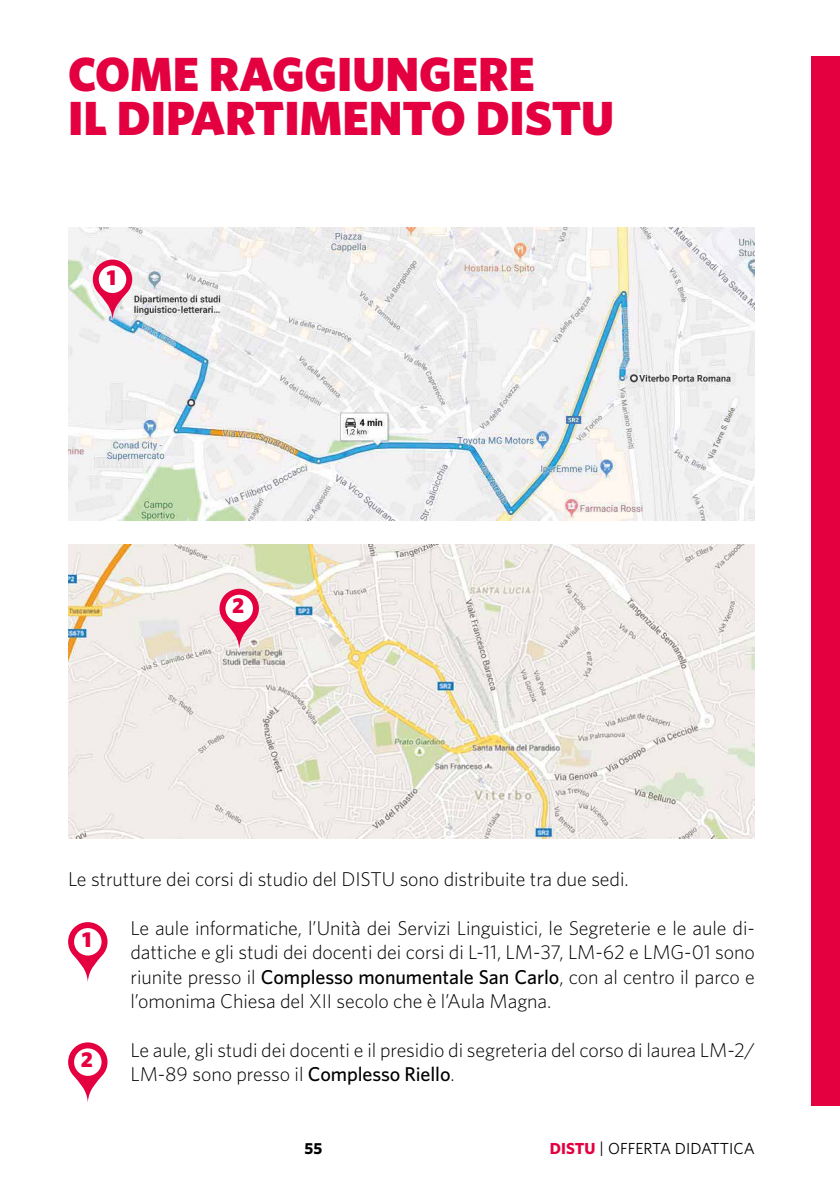
<style>
.page{position:relative;width:840px;height:1191px;background:#fff}
.page>*{position:absolute;margin:0;border:0;box-sizing:border-box;transform-origin:0 0}
.t1{font:900 48px/44px "Whitney";color:#e40040}
.t2{font:900 21.6px "Whitney";color:#e40040}
.t3{font:300 20px/24.4px "Whitney";letter-spacing:-.005em;color:#000;text-align:justify}
.t4{font:16px "Whitney";color:#000}
.t5{font:700 16px "Whitney";color:#000}
.s1{font-weight:500}
.s2{font-weight:700;color:#e40040}
</style>
<div class="page">
<div style="left:811px;top:57px;width:28px;height:1049px;background:#e40040"></div>
<img style="left:68px;top:227px;width:686px;height:293px">
<img style="left:68px;top:544px;width:686px;height:294px">
<svg style="left:219px;top:589px;width:40px;height:59px;background:#ea849e"></svg>
<div style="left:225px;top:595px;width:28px;height:27px;background:#fff;border-radius:50%"></div>
<svg style="left:93px;top:259px;width:39px;height:60px"></svg>
<div style="left:99px;top:265px;width:27px;height:28px;background:#fff;border-radius:50%"></div>
<svg style="left:68px;top:1042px;width:39px;height:60px"></svg>
<div style="left:74px;top:1048px;width:27px;height:27px;background:#fff;border-radius:50%"></div>
<svg style="left:68px;top:922px;width:39px;height:60px"></svg>
<div style="left:74px;top:928px;width:27px;height:27px;background:#fff;border-radius:50%"></div>
<h1 class="t1" style="left:68px;top:51px;width:547px">COME RAGGIUNGERE<br>IL DIPARTIMENTO DISTU</h1>
<p class="t2" style="left:107px;top:264px;width:11px">1</p>
<p class="t2" style="left:232px;top:593px;width:14px">2</p>
<p class="t3" style="left:68px;top:866px;width:561px">Le strutture dei corsi di studio del DISTU sono distribuite tra due sedi.</p>
<p class="t3" style="left:130px;top:915px;width:625px">Le aule informatiche, l’Unità dei Servizi Linguistici, le Segreterie e le aule di&shy;dattiche e gli studi dei docenti dei corsi di L-11, LM-37, LM-62 e LMG-01 sono riunite presso il <span class="s1">Complesso monumentale San Carlo</span>, con al centro il parco e l’omonima Chiesa del XII secolo che è l’Aula Magna.</p>
<p class="t3" style="left:130px;top:1037px;width:625px">Le aule, gli studi dei docenti e il presidio di segreteria del corso di laurea LM-2/<br>LM-89 sono presso il <span class="s1">Complesso Riello</span>.</p>
<p class="t2" style="left:82px;top:926px;width:11px">1</p>
<p class="t2" style="left:81px;top:1046px;width:14px">2</p>
<p class="t5" style="left:304px;top:1139px;width:19px">55</p>
<p class="t4" style="left:549px;top:1139px;width:206px"><span class="s2">DISTU</span> | OFFERTA DIDATTICA</p>
</div>
